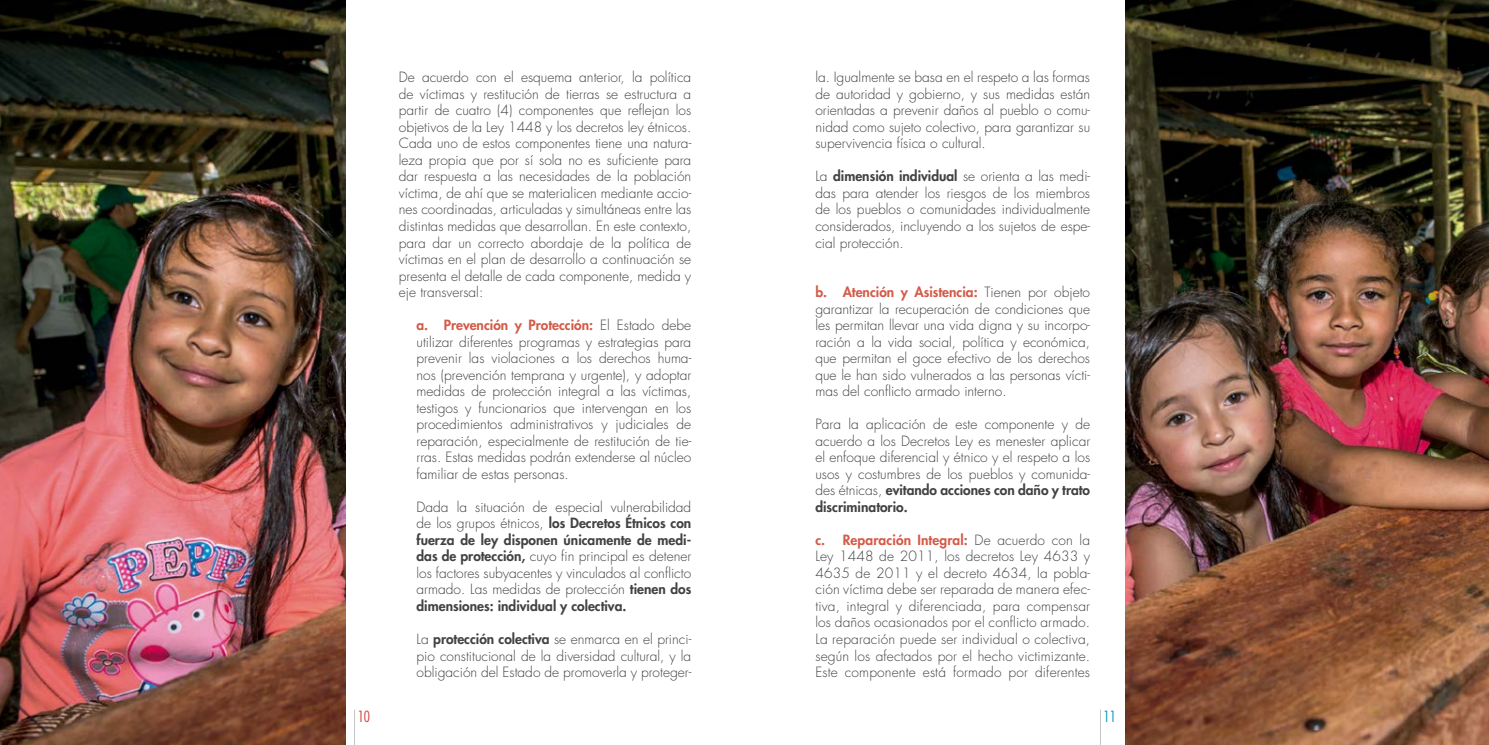
<style>
.page{position:relative;width:1489px;height:745px;background:#fff}
.page>*{position:absolute;margin:0;border:0;box-sizing:border-box;transform-origin:0 0}
.t1{font:300 condensed 15px "Futura Std";color:#d04138}
.t2{font:300 condensed 15px "Futura Std";color:#0097b4}
.t3{font:300 13.75px/16.5px "Futura Std";color:#434141;text-align:justify}
.s1{font-weight:800;color:#d45b48}
.s2{font-weight:800}
</style>
<div class="page">
<hr style="left:354px;top:709px;width:1px;height:35px;background:#c3c5ca">
<hr style="left:1100px;top:709px;width:1px;height:35px;background:#c3c5ca">
<img style="left:0;top:0;width:345px;height:744px">
<img style="left:1125px;top:0;width:363px;height:744px">
<p class="t3" style="left:399px;top:69px;width:294px">De acuerdo con el esquema anterior, la política de víctimas y restitución de tierras se estructura a partir de cuatro (4) componentes que reflejan los objetivos de la Ley 1448 y los decretos ley étnicos.<br>Cada uno de estos componentes tiene una natura&shy;leza propia que por sí sola no es suficiente para dar respuesta a las necesidades de la población víctima, de ahí que se materialicen mediante accio&shy;nes coordinadas, articuladas y simultáneas entre las distintas medidas que desarrollan. En este contexto, para dar un correcto abordaje de la política de víctimas en el plan de desarrollo a continuación se presenta el detalle de cada componente, medida y eje transversal:</p>
<p class="t3" style="left:416px;top:317px;width:276px"><span class="s1">a. Prevención y Protección:</span> El Estado debe utilizar diferentes programas y estrategias para prevenir las violaciones a los derechos huma&shy;nos (prevención temprana y urgente), y adoptar medidas de protección integral a las víctimas, testigos y funcionarios que intervengan en los procedimientos administrativos y judiciales de reparación, especialmente de restitución de tie&shy;rras. Estas medidas podrán extenderse al núcleo familiar de estas personas.</p>
<p class="t3" style="left:416px;top:498px;width:276px">Dada la situación de especial vulnerabilidad de los grupos étnicos, <span class="s2">los Decretos Étnicos con fuerza de ley disponen únicamente de medi&shy;das de protección,</span> cuyo fin principal es detener los factores subyacentes y vinculados al conflicto armado. Las medidas de protección <span class="s2">tienen dos dimensiones: individual y colectiva.</span></p>
<p class="t3" style="left:416px;top:630px;width:276px">La <span class="s2">protección colectiva</span> se enmarca en el princi&shy;pio constitucional de la diversidad cultural, y la obligación del Estado de promoverla y proteger-</p>
<p class="t3" style="left:815px;top:69px;width:276px">la. Igualmente se basa en el respeto a las formas de autoridad y gobierno, y sus medidas están orientadas a prevenir daños al pueblo o comu&shy;nidad como sujeto colectivo, para garantizar su supervivencia física o cultural.</p>
<p class="t3" style="left:815px;top:168px;width:276px">La <span class="s2">dimensión individual</span> se orienta a las medi&shy;das para atender los riesgos de los miembros de los pueblos o comunidades individualmente considerados, incluyendo a los sujetos de espe&shy;cial protección.</p>
<p class="t3" style="left:815px;top:284px;width:276px"><span class="s1">b. Atención y Asistencia:</span> Tienen por objeto garantizar la recuperación de condiciones que les permitan llevar una vida digna y su incorpo&shy;ración a la vida social, política y económica, que permitan el goce efectivo de los derechos que le han sido vulnerados a las personas vícti&shy;mas del conflicto armado interno.</p>
<p class="t3" style="left:815px;top:416px;width:276px">Para la aplicación de este componente y de acuerdo a los Decretos Ley es menester aplicar el enfoque diferencial y étnico y el respeto a los usos y costumbres de los pueblos y comunida&shy;des étnicas, <span class="s2">evitando acciones con daño y trato discriminatorio.</span></p>
<p class="t3" style="left:815px;top:531px;width:276px"><span class="s1">c. Reparación Integral:</span> De acuerdo con la Ley 1448 de 2011, los decretos Ley 4633 y 4635 de 2011 y el decreto 4634, la pobla&shy;ción víctima debe ser reparada de manera efec&shy;tiva, integral y diferenciada, para compensar los daños ocasionados por el conflicto armado.<br>La reparación puede ser individual o colectiva, según los afectados por el hecho victimizante.<br>Este componente está formado por diferentes</p>
<p class="t1" style="left:358px;top:707px;width:14px">10</p>
<p class="t2" style="left:1103px;top:707px;width:14px">11</p>
</div>
